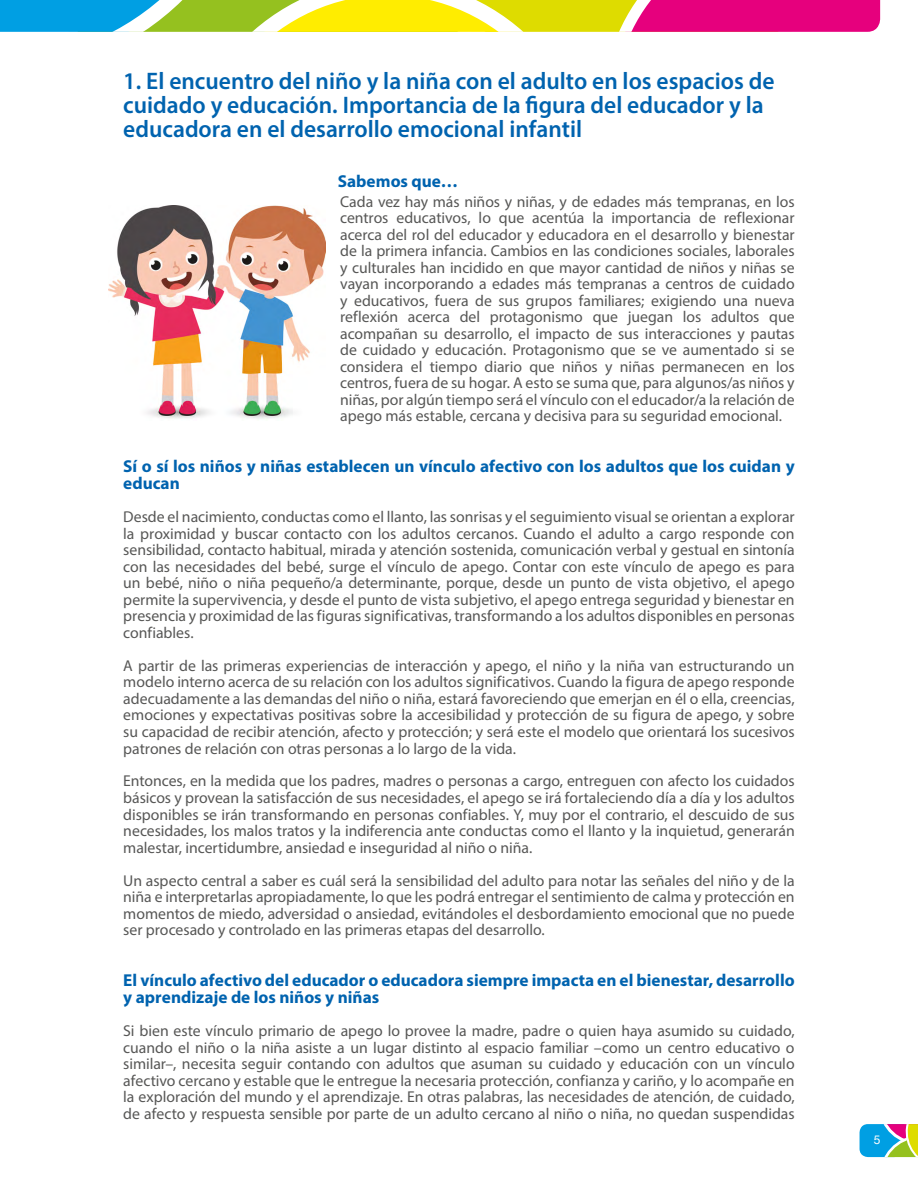
<style>
.page{position:relative;width:918px;height:1188px;background:#fff}
.page>*{position:absolute;margin:0;border:0;box-sizing:border-box;transform-origin:0 0}
.t1{font:600 24px/24px "Myriad Pro";color:#0063af}
.t2{font:700 17.25px/17.2px "Myriad Pro";color:#0063af}
.t3{font:15.75px/16.5px "Myriad Pro";letter-spacing:-.005em;color:#575756;text-align:justify}
.t4{font:12px "Helvetica Neue";color:#fff}
</style>
<div class="page">
<svg style="left:860px;top:1124px;width:58px;height:33px;background:#66a8a5"></svg>
<svg style="left:0;top:0;width:880px;height:32px;background:#be9b67"></svg>
<img style="left:109px;top:206px;width:217px;height:213px">
<h1 class="t1" style="left:123px;top:69px;width:653px">1. El encuentro del niño y la niña con el adulto en los espacios de cuidado y educación. Importancia de la figura del educador y la educadora en el desarrollo emocional infantil</h1>
<p class="t2" style="left:338px;top:172px;width:122px">Sabemos que…</p>
<p class="t3" style="left:340px;top:193px;width:456px">Cada vez hay más niños y niñas, y de edades más tempranas, en los centros educativos, lo que acentúa la importancia de reflexionar acerca del rol del educador y educadora en el desarrollo y bienestar de la primera infancia. Cambios en las condiciones sociales, laborales y culturales han incidido en que mayor cantidad de niños y niñas se vayan incorporando a edades más tempranas a centros de cuidado y educativos, fuera de sus grupos familiares; exigiendo una nueva reflexión acerca del protagonismo que juegan los adultos que acompañan su desarrollo, el impacto de sus interacciones y pautas de cuidado y educación. Protagonismo que se ve aumentado si se considera el tiempo diario que niños y niñas permanecen en los centros, fuera de su hogar. A esto se suma que, para algunos/as niños y niñas, por algún tiempo será el vínculo con el educador/a la relación de apego más estable, cercana y decisiva para su seguridad emocional.</p>
<p class="t2" style="left:123px;top:457px;width:673px">Sí o sí los niños y niñas establecen un vínculo afectivo con los adultos que los cuidan y educan</p>
<p class="t3" style="left:123px;top:509px;width:673px">Desde el nacimiento, conductas como el llanto, las sonrisas y el seguimiento visual se orientan a explorar la proximidad y buscar contacto con los adultos cercanos. Cuando el adulto a cargo responde con sensibilidad, contacto habitual, mirada y atención sostenida, comunicación verbal y gestual en sintonía con las necesidades del bebé, surge el vínculo de apego. Contar con este vínculo de apego es para un bebé, niño o niña pequeño/a determinante, porque, desde un punto de vista objetivo, el apego permite la supervivencia, y desde el punto de vista subjetivo, el apego entrega seguridad y bienestar en presencia y proximidad de las figuras significativas, transformando a los adultos disponibles en personas confiables.</p>
<p class="t3" style="left:123px;top:657px;width:673px">A partir de las primeras experiencias de interacción y apego, el niño y la niña van estructurando un modelo interno acerca de su relación con los adultos significativos. Cuando la figura de apego responde adecuadamente a las demandas del niño o niña, estará favoreciendo que emerjan en él o ella, creencias, emociones y expectativas positivas sobre la accesibilidad y protección de su figura de apego, y sobre su capacidad de recibir atención, afecto y protección; y será este el modelo que orientará los sucesivos patrones de relación con otras personas a lo largo de la vida.</p>
<p class="t3" style="left:123px;top:773px;width:673px">Entonces, en la medida que los padres, madres o personas a cargo, entreguen con afecto los cuidados básicos y provean la satisfacción de sus necesidades, el apego se irá fortaleciendo día a día y los adultos disponibles se irán transformando en personas confiables. Y, muy por el contrario, el descuido de sus necesidades, los malos tratos y la indiferencia ante conductas como el llanto y la inquietud, generarán malestar, incertidumbre, ansiedad e inseguridad al niño o niña.</p>
<p class="t3" style="left:123px;top:872px;width:673px">Un aspecto central a saber es cuál será la sensibilidad del adulto para notar las señales del niño y de la niña e interpretarlas apropiadamente, lo que les podrá entregar el sentimiento de calma y protección en momentos de miedo, adversidad o ansiedad, evitándoles el desbordamiento emocional que no puede ser procesado y controlado en las primeras etapas del desarrollo.</p>
<p class="t2" style="left:123px;top:971px;width:673px">El vínculo afectivo del educador o educadora siempre impacta en el bienestar, desarrollo y aprendizaje de los niños y niñas</p>
<p class="t3" style="left:123px;top:1022px;width:673px">Si bien este vínculo primario de apego lo provee la madre, padre o quien haya asumido su cuidado, cuando el niño o la niña asiste a un lugar distinto al espacio familiar –como un centro educativo o similar–, necesita seguir contando con adultos que asuman su cuidado y educación con un vínculo afectivo cercano y estable que le entregue la necesaria protección, confianza y cariño, y lo acompañe en la exploración del mundo y el aprendizaje. En otras palabras, las necesidades de atención, de cuidado, de afecto y respuesta sensible por parte de un adulto cercano al niño o niña, no quedan suspendidas</p>
<p class="t4" style="left:874px;top:1131px;width:8px">5</p>
</div>
